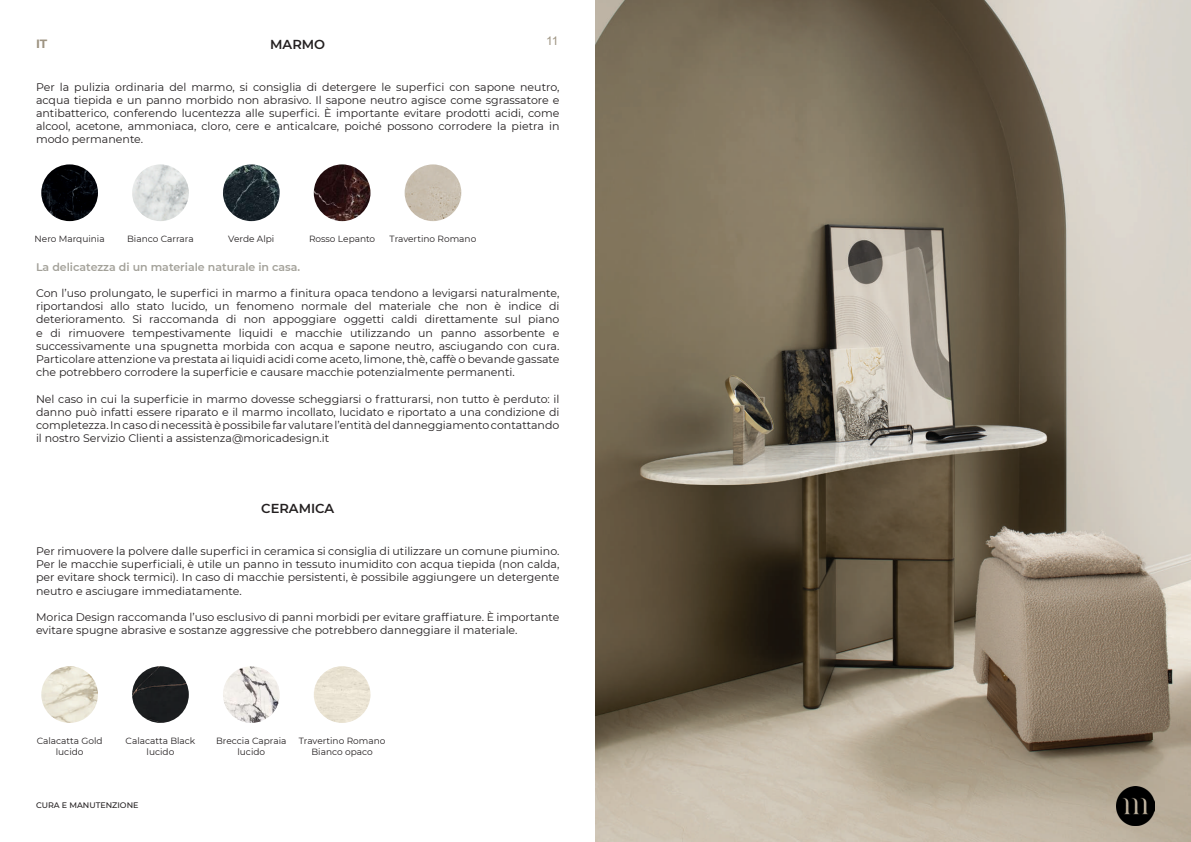
<style>
.page{position:relative;width:1191px;height:842px;background:#fff}
.page>*{position:absolute;margin:0;border:0;box-sizing:border-box;transform-origin:0 0}
.t1{font:600 13px "Montserrat";color:#231f20}
.t2{font:12px "Arial";color:#9e9482}
.t3{font:700 12px "Montserrat";color:#9e9482}
.t4{font:11px/13.2px "Montserrat";color:#231f20;text-align:justify}
.t5{font:600 11px "Montserrat";color:#a3a199}
.t6{font:9px/10.8px "Montserrat";color:#231f20;text-align:center}
.t7{font:500 8px "Montserrat";color:#231f20}
</style>
<div class="page">
<img style="left:132px;top:666px;width:57px;height:57px;border-radius:28px">
<img style="left:41px;top:666px;width:57px;height:57px;border-radius:28px">
<img style="left:132px;top:164px;width:57px;height:57px;border-radius:28px">
<img style="left:41px;top:164px;width:57px;height:57px;border-radius:28px">
<img style="left:223px;top:164px;width:57px;height:57px;border-radius:28px">
<img style="left:314px;top:164px;width:56px;height:57px;border-radius:28px">
<img style="left:404px;top:164px;width:57px;height:57px;border-radius:28px">
<img style="left:223px;top:666px;width:57px;height:57px;border-radius:28px">
<img style="left:314px;top:666px;width:56px;height:57px;border-radius:28px">
<img style="left:595px;top:0;width:596px;height:842px">
<p class="t1" style="left:270px;top:35px;width:57px">MARMO</p>
<p class="t2" style="left:546px;top:32px;width:14px">11</p>
<p class="t4" style="left:36px;top:80px;width:525px">Per la pulizia ordinaria del marmo, si consiglia di detergere le superfici con sapone neutro, acqua tiepida e un panno morbido non abrasivo. Il sapone neutro agisce come sgrassatore e antibatterico, conferendo lucentezza alle superfici. È importante evitare prodotti acidi, come alcool, acetone, ammoniaca, cloro, cere e anticalcare, poiché possono corrodere la pietra in modo permanente.</p>
<p class="t3" style="left:36px;top:35px;width:13px">IT</p>
<p class="t6" style="left:35px;top:233px;width:72px">Nero Marquinia</p>
<p class="t6" style="left:127px;top:233px;width:68px">Bianco Carrara</p>
<p class="t6" style="left:228px;top:233px;width:48px">Verde Alpi</p>
<p class="t6" style="left:309px;top:233px;width:68px">Rosso Lepanto</p>
<p class="t6" style="left:390px;top:233px;width:88px">Travertino Romano</p>
<p class="t5" style="left:36px;top:259px;width:266px">La delicatezza di un materiale naturale in casa.</p>
<p class="t4" style="left:36px;top:286px;width:525px">Con l’uso prolungato, le superfici in marmo a finitura opaca tendono a levigarsi naturalmente, riportandosi allo stato lucido, un fenomeno normale del materiale che non è indice di deterioramento. Si raccomanda di non appoggiare oggetti caldi direttamente sul piano e di rimuovere tempestivamente liquidi e macchie utilizzando un panno assorbente e successivamente una spugnetta morbida con acqua e sapone neutro, asciugando con cura.<br>Particolare attenzione va prestata ai liquidi acidi come aceto, limone, thè, caffè o bevande gassate che potrebbero corrodere la superficie e causare macchie potenzialmente permanenti.</p>
<p class="t4" style="left:36px;top:392px;width:525px">Nel caso in cui la superficie in marmo dovesse scheggiarsi o fratturarsi, non tutto è perduto: il danno può infatti essere riparato e il marmo incollato, lucidato e riportato a una condizione di completezza. In caso di necessità è possibile far valutare l’entità del danneggiamento contattando il nostro Servizio Clienti a assistenza@moricadesign.it</p>
<p class="t1" style="left:261px;top:499px;width:74px">CERAMICA</p>
<p class="t4" style="left:36px;top:544px;width:525px">Per rimuovere la polvere dalle superfici in ceramica si consiglia di utilizzare un comune piumino.<br>Per le macchie superficiali, è utile un panno in tessuto inumidito con acqua tiepida (non calda, per evitare shock termici). In caso di macchie persistenti, è possibile aggiungere un detergente neutro e asciugare immediatamente.</p>
<p class="t4" style="left:36px;top:610px;width:525px">Morica Design raccomanda l’uso esclusivo di panni morbidi per evitare graffiature. È importante evitare spugne abrasive e sostanze aggressive che potrebbero danneggiare il materiale.</p>
<p class="t6" style="left:37px;top:735px;width:67px">Calacatta Gold lucido</p>
<p class="t6" style="left:126px;top:735px;width:71px">Calacatta Black lucido</p>
<p class="t6" style="left:216px;top:735px;width:72px">Breccia Capraia lucido</p>
<p class="t6" style="left:299px;top:735px;width:88px">Travertino Romano<br>Bianco opaco</p>
<p class="t7" style="left:36px;top:800px;width:104px">CURA E MANUTENZIONE</p>
</div>
